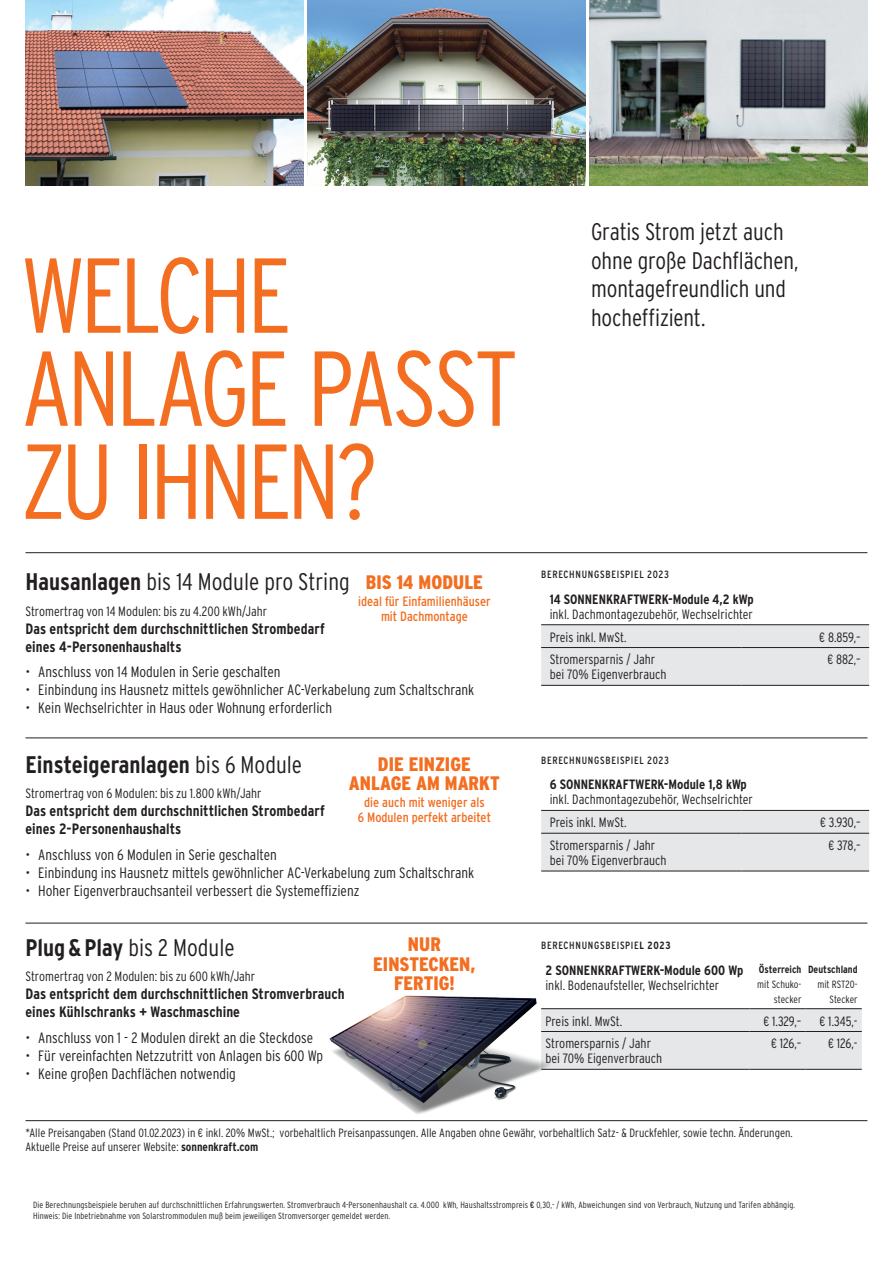
<style>
.page{position:relative;width:893px;height:1263px;background:#fff}
.page>*{position:absolute;margin:0;border:0;box-sizing:border-box;transform-origin:0 0}
.t1{font:300 106.2px/93px "Interstate Condensed";letter-spacing:-.045em;color:#f36e21}
.t2{font:300 24px/28.5px "Interstate Condensed";letter-spacing:-.005em;color:#231f20}
.t3{font:700 24px "Interstate Condensed";color:#231f20}
.t4{font:900 19.5px/19.5px "Interstate Condensed";color:#f36e21;text-align:center}
.t5{font:300 15px "Interstate Condensed";color:#231f20}
.t6{font:700 15px/18px "Interstate Condensed";letter-spacing:.005em;color:#231f20}
.t7{font:300 13.5px/15px "Interstate Condensed";color:#231f20}
.t8{font:700 13.5px "Interstate Condensed";color:#231f20}
.t9{font:13.5px/15px "Interstate Condensed";color:#f36e21;text-align:center}
.t10{font:300 12px/14.4px "Interstate Condensed";color:#231f20}
.t11{font:10.5px "Interstate Condensed";letter-spacing:.065em;color:#231f20}
.t12{font:300 10.5px/15px "Interstate Condensed";color:#231f20;text-align:right}
.t13{font:700 10.5px "Interstate Condensed";color:#231f20}
.t14{font:300 9px/10.8px "Interstate Condensed";letter-spacing:.01em;color:#231f20}
.s1{font-weight:700}
.s2{font-weight:300}
.s3{font-weight:400}
</style>
<div class="page">
<img style="left:308px;top:0;width:277px;height:185px">
<img style="left:590px;top:0;width:277px;height:185px">
<img style="left:26px;top:0;width:277px;height:185px">
<div style="left:541px;top:625px;width:328px;height:60px;background:#e6e7e9"></div>
<hr style="left:541px;top:624px;width:201px;height:1px;background:#231f20">
<hr style="left:742px;top:624px;width:127px;height:1px;background:#231f20">
<hr style="left:541px;top:647px;width:201px;height:1px;background:#231f20">
<hr style="left:742px;top:647px;width:127px;height:1px;background:#231f20">
<hr style="left:541px;top:685px;width:201px;height:1px;background:#231f20">
<hr style="left:742px;top:685px;width:127px;height:1px;background:#231f20">
<div style="left:541px;top:811px;width:328px;height:60px;background:#e6e7e9"></div>
<hr style="left:541px;top:810px;width:201px;height:1px;background:#231f20">
<hr style="left:742px;top:810px;width:127px;height:1px;background:#231f20">
<hr style="left:541px;top:833px;width:201px;height:1px;background:#231f20">
<hr style="left:742px;top:833px;width:127px;height:1px;background:#231f20">
<hr style="left:541px;top:871px;width:201px;height:1px;background:#231f20">
<hr style="left:742px;top:871px;width:127px;height:1px;background:#231f20">
<div style="left:564px;top:1009px;width:298px;height:60px;background:#e6e7e9"></div>
<hr style="left:541px;top:1008px;width:208px;height:1px;background:#231f20">
<hr style="left:749px;top:1008px;width:57px;height:1px;background:#231f20">
<hr style="left:806px;top:1008px;width:56px;height:1px;background:#231f20">
<hr style="left:541px;top:1031px;width:208px;height:1px;background:#231f20">
<hr style="left:749px;top:1031px;width:57px;height:1px;background:#231f20">
<hr style="left:806px;top:1031px;width:56px;height:1px;background:#231f20">
<hr style="left:541px;top:1069px;width:208px;height:1px;background:#231f20">
<hr style="left:749px;top:1069px;width:57px;height:1px;background:#231f20">
<hr style="left:806px;top:1069px;width:56px;height:1px;background:#231f20">
<hr style="left:26px;top:738px;width:841px;height:1px;background:#231f20">
<hr style="left:26px;top:552px;width:841px;height:1px;background:#231f20">
<hr style="left:26px;top:1120px;width:841px;height:1px;background:#231f20">
<hr style="left:26px;top:923px;width:841px;height:1px;background:#231f20">
<img style="left:324px;top:995px;width:240px;height:126px">
<h1 class="t1" style="left:21px;top:248px;width:498px">WELCHE<br>ANLAGE PASST<br>ZU IHNEN?</h1>
<h2 class="t2" style="left:26px;top:567px;width:326px"><span class="s1">Hausanlagen</span> bis 14 Module pro String</h2>
<p class="t7" style="left:26px;top:603px;width:243px">Stromertrag von 14 Modulen: bis zu 4.200 kWh/Jahr</p>
<p class="t6" style="left:26px;top:619px;width:301px">Das entspricht dem durchschnittlichen Strombedarf eines 4-Personenhaushalts</p>
<p class="t5" style="left:26px;top:663px;width:257px">• Anschluss von 14 Modulen in Serie geschalten</p>
<p class="t5" style="left:26px;top:681px;width:450px">• Einbindung ins Hausnetz mittels gewöhnlicher AC-Verkabelung zum Schaltschrank</p>
<p class="t5" style="left:26px;top:699px;width:308px">• Kein Wechselrichter in Haus oder Wohnung erforderlich</p>
<h2 class="t3" style="left:26px;top:751px;width:278px">Einsteigeranlagen <span class="s2">bis 6 Module</span></h2>
<p class="t7" style="left:26px;top:786px;width:238px">Stromertrag von 6 Modulen: bis zu 1.800 kWh/Jahr</p>
<p class="t6" style="left:26px;top:802px;width:301px">Das entspricht dem durchschnittlichen Strombedarf eines 2-Personenhaushalts</p>
<p class="t5" style="left:26px;top:846px;width:253px">• Anschluss von 6 Modulen in Serie geschalten</p>
<p class="t5" style="left:26px;top:864px;width:450px">• Einbindung ins Hausnetz mittels gewöhnlicher AC-Verkabelung zum Schaltschrank</p>
<p class="t5" style="left:26px;top:882px;width:335px">• Hoher Eigenverbrauchsanteil verbessert die Systemeffizienz</p>
<h2 class="t2" style="left:26px;top:933px;width:211px"><span class="s1">Plug&amp;Play</span> bis 2 Module</h2>
<p class="t7" style="left:26px;top:969px;width:231px">Stromertrag von 2 Modulen: bis zu 600 kWh/Jahr</p>
<p class="t6" style="left:26px;top:985px;width:321px">Das entspricht dem durchschnittlichen Stromverbrauch eines Kühlschranks + Waschmaschine</p>
<p class="t5" style="left:26px;top:1029px;width:289px">• Anschluss von 1 - 2 Modulen direkt an die Steckdose</p>
<p class="t5" style="left:26px;top:1047px;width:299px">• Für vereinfachten Netzzutritt von Anlagen bis 600 Wp</p>
<p class="t5" style="left:26px;top:1065px;width:212px">• Keine großen Dachflächen notwendig</p>
<h3 class="t4" style="left:366px;top:572px;width:118px">BIS 14 MODULE</h3>
<p class="t9" style="left:358px;top:593px;width:134px">ideal für Einfamilienhäuser mit Dachmontage</p>
<h3 class="t4" style="left:349px;top:754px;width:153px">DIE EINZIGE<br>ANLAGE AM MARKT</h3>
<p class="t9" style="left:358px;top:794px;width:135px">die auch mit weniger als<br>6 Modulen perfekt arbeitet</p>
<h3 class="t4" style="left:373px;top:934px;width:104px">NUR<br>EINSTECKEN,<br>FERTIG!</h3>
<h2 class="t2" style="left:591px;top:217px;width:209px">Gratis Strom jetzt auch ohne große Dachflächen, montagefreundlich und hocheffizient.</h2>
<p class="t11" style="left:541px;top:568px;width:129px">BERECHNUNGSBEISPIEL 2023</p>
<p class="t8" style="left:550px;top:591px;width:205px">14 SONNENKRAFTWERK-Module 4,2 kWp</p>
<p class="t7" style="left:550px;top:602px;width:205px;line-height:22.8px">inkl. Dachmontagezubehör, Wechselrichter<br>Preis inkl. MwSt.</p>
<p class="t7" style="left:819px;top:629px;width:43px">€ 8.859,–</p>
<p class="t7" style="left:550px;top:652px;width:118px">Stromersparnis / Jahr bei 70% Eigenverbrauch</p>
<p class="t7" style="left:827px;top:652px;width:35px">€ 882,–</p>
<p class="t11" style="left:541px;top:754px;width:129px">BERECHNUNGSBEISPIEL 2023</p>
<p class="t8" style="left:550px;top:777px;width:199px">6 SONNENKRAFTWERK-Module 1,8 kWp</p>
<p class="t7" style="left:550px;top:788px;width:205px;line-height:22.8px">inkl. Dachmontagezubehör, Wechselrichter<br>Preis inkl. MwSt.</p>
<p class="t7" style="left:820px;top:815px;width:42px">€ 3.930,–</p>
<p class="t7" style="left:550px;top:838px;width:118px">Stromersparnis / Jahr bei 70% Eigenverbrauch</p>
<p class="t7" style="left:828px;top:838px;width:34px">€ 378,–</p>
<p class="t11" style="left:541px;top:940px;width:131px">BERECHNUNGSBEISPIE<span class="s1">L 2023</span></p>
<p class="t8" style="left:545px;top:963px;width:199px">2 SONNENKRAFTWERK-Module 600 Wp</p>
<p class="t7" style="left:545px;top:978px;width:175px">inkl. Bodenaufsteller, Wechselrichter</p>
<p class="t13" style="left:759px;top:963px;width:44px">Österreich</p>
<p class="t12" style="left:757px;top:976px;width:46px">mit Schuko&shy;stecker</p>
<p class="t13" style="left:808px;top:963px;width:51px">Deutschland</p>
<p class="t12" style="left:817px;top:976px;width:42px">mit RST20-<br>Stecker</p>
<p class="t7" style="left:545px;top:1013px;width:78px">Preis inkl. MwSt.</p>
<p class="t7" style="left:763px;top:1013px;width:40px">€ 1.329,–</p>
<p class="t7" style="left:819px;top:1013px;width:39px">€ 1.345,-</p>
<p class="t7" style="left:545px;top:1036px;width:118px">Stromersparnis / Jahr bei 70% Eigenverbrauch</p>
<p class="t7" style="left:771px;top:1036px;width:32px">€ 126,–</p>
<p class="t7" style="left:828px;top:1036px;width:31px">€ 126,-</p>
<p class="t10" style="left:26px;top:1125px;width:769px">*Alle Preisangaben (Stand 01.02.2023) in € inkl. 20% MwSt.; vorbehaltlich Preisanpassungen. Alle Angaben ohne Gewähr, vorbehaltlich Satz- &amp; Druckfehler, sowie techn. Änderungen.<br>Aktuelle Preise auf unserer Website: <span class="s1">sonnenkraft.com</span></p>
<p class="t14" style="left:33px;top:1199px;width:763px">Die Berechnungsbeispiele beruhen auf durchschnittlichen Erfahrungswerten. Stromverbrauch 4-Personenhaushalt ca. 4.000 kWh, Haushaltsstrompreis <span class="s3">€</span> 0,30,- / kWh, Abweichungen sind von Verbrauch, Nutzung und Tarifen abhängig.<br>Hinweis: Die Inbetriebnahme von Solarstrommodulen muß beim jeweiligen Stromversorger gemeldet werden.</p>
</div>
